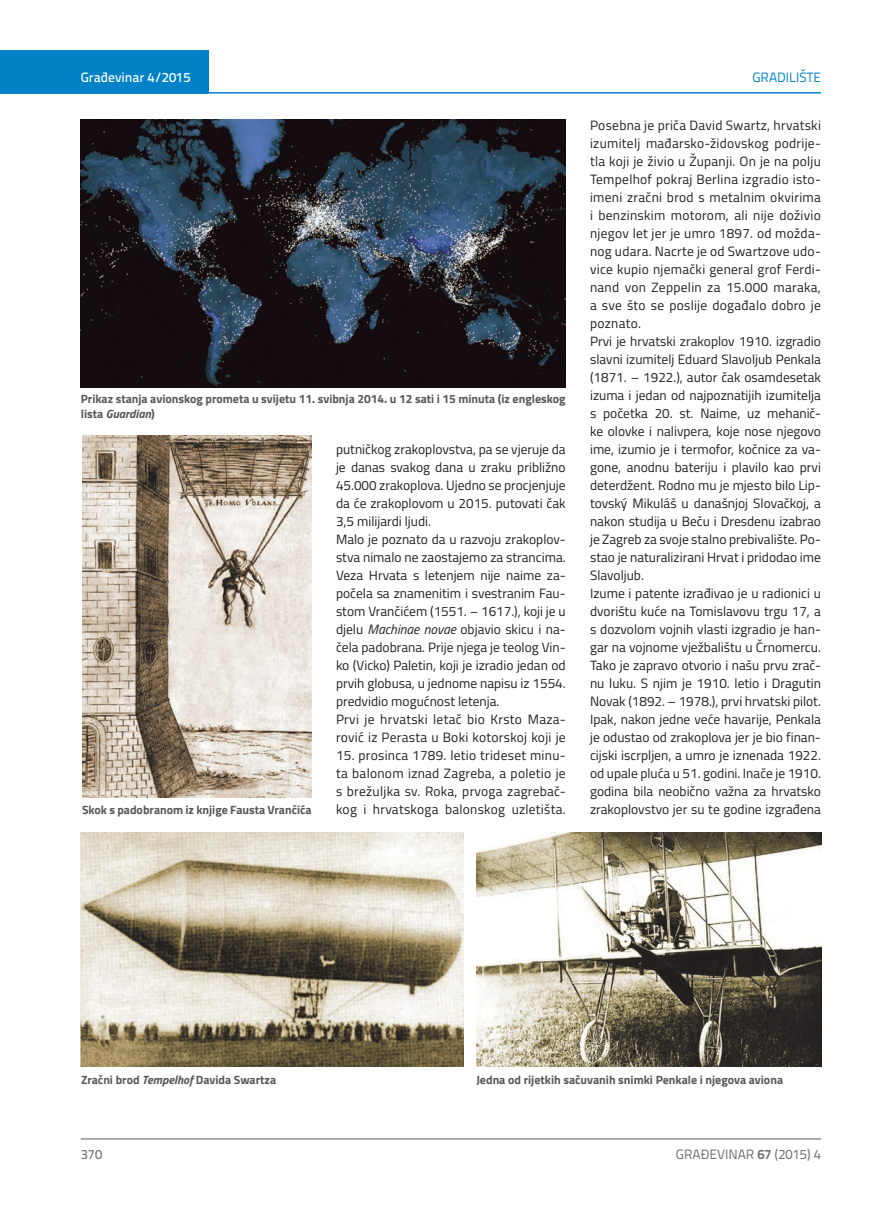
<style>
.page{position:relative;width:872px;height:1212px;background:#fff}
.page>*{position:absolute;margin:0;border:0;box-sizing:border-box;transform-origin:0 0}
.t1{font:13.5px/18px "Titillium";color:#231f20}
.t2{font:13.5px "Titillium Text 22 L";color:#6c6d70}
.t3{font:500 13.5px "Titillium Text 22 L";color:#fff}
.t4{font:13.5px "Titillium Text 22 L";color:#0082c8}
.t5{font:500 13.5px "Titillium Text 22 L";color:#787a7d}
.t6{font:700 12px/15px "Titillium";color:#57585a}
.s1{font-style:italic}
.s2{font-weight:700}
</style>
<div class="page">
<hr style="left:81px;top:1139px;width:740px;height:1px;background:#57585a">
<div style="left:0;top:50px;width:208px;height:44px;background:#0082c8"></div>
<hr style="left:0;top:92px;width:821px;height:2px;background:#0082c8">
<img style="left:81px;top:119px;width:485px;height:269px">
<img style="left:81px;top:832px;width:382px;height:234px">
<img style="left:476px;top:832px;width:346px;height:234px">
<img style="left:82px;top:435px;width:230px;height:362px">
<p class="t3" style="left:81px;top:67px;width:111px">Građevinar 4/2015</p>
<p class="t4" style="left:752px;top:68px;width:70px">GRADILIŠTE</p>
<p class="t6" style="left:81px;top:390px;width:486px">Prikaz stanja avionskog prometa u svijetu 11. svibnja 2014. u 12 sati i 15 minuta (iz engleskog lista <span class="s1">Guardian</span>)</p>
<p class="t6" style="left:82px;top:802px;width:231px">Skok s padobranom iz knjige Fausta Vrančića</p>
<p class="t1" style="left:336px;top:439px;width:231px">putničkog zrakoplovstva, pa se vjeruje da je danas svakog dana u zraku približno 45.000 zrakoplova. Ujedno se procjenjuje da će zrakoplovom u 2015. putovati čak 3,5 milijardi ljudi.<br>Malo je poznato da u razvoju zrakoplov&shy;stva nimalo ne zaostajemo za strancima.<br>Veza Hrvata s letenjem nije naime za&shy;počela sa znamenitim i svestranim Fau&shy;stom Vrančićem (1551. – 1617.), koji je u djelu <span class="s1">Machinae novae</span> objavio skicu i na&shy;čela padobrana. Prije njega je teolog Vin&shy;ko (Vicko) Paletin, koji je izradio jedan od prvih globusa, u jednome napisu iz 1554. predvidio mogućnost letenja.<br>Prvi je hrvatski letač bio Krsto Maza&shy;rović iz Perasta u Boki kotorskoj koji je</p>
<p class="t1" style="left:336px;top:746px;width:231px;text-align:justify">15. prosinca 1789. letio trideset minu&shy;ta balonom iznad Zagreba, a poletio je s brežuljka sv. Roka, prvoga zagrebač&shy;kog i hrvatskoga balonskog uzletišta.</p>
<p class="t1" style="left:590px;top:115px;width:232px">Posebna je priča David Swartz, hrvatski izumitelj mađarsko-židovskog podrije&shy;tla koji je živio u Županji. On je na polju Tempelhof pokraj Berlina izgradio isto&shy;imeni zračni brod s metalnim okvirima i benzinskim motorom, ali nije doživio njegov let jer je umro 1897. od možda&shy;nog udara. Nacrte je od Swartzove udo&shy;vice kupio njemački general grof Ferdi&shy;nand von Zeppelin za 15.000 maraka, a sve što se poslije događalo dobro je poznato.<br>Prvi je hrvatski zrakoplov 1910. izgradio slavni izumitelj Eduard Slavoljub Penkala (1871. – 1922.), autor čak osamdesetak izuma i jedan od najpoznatijih izumitelja s početka 20. st. Naime, uz mehanič&shy;ke olovke i nalivpera, koje nose njegovo ime, izumio je i termofor, kočnice za va&shy;gone, anodnu bateriju i plavilo kao prvi deterdžent. Rodno mu je mjesto bilo Lip&shy;tovský Mikuláš u današnjoj Slovačkoj, a nakon studija u Beču i Dresdenu izabrao je Zagreb za svoje stalno prebivalište. Po&shy;stao je naturalizirani Hrvat i pridodao ime Slavoljub.<br>Izume i patente izrađivao je u radionici u dvorištu kuće na Tomislavovu trgu 17, a s dozvolom vojnih vlasti izgradio je han&shy;gar na vojnome vježbalištu u Črnomercu.<br>Tako je zapravo otvorio i našu prvu zrač&shy;nu luku. S njim je 1910. letio i Dragutin Novak (1892. – 1978.), prvi hrvatski pilot.<br>Ipak, nakon jedne veće havarije, Penkala je odustao od zrakoplova jer je bio finan&shy;cijski iscrpljen, a umro je iznenada 1922. od upale pluća u 51. godini. Inače je 1910. godina bila neobično važna za hrvatsko zrakoplovstvo jer su te godine izgrađena</p>
<p class="t6" style="left:81px;top:1072px;width:197px">Zračni brod <span class="s1">Tempelhof</span> Davida Swartza</p>
<p class="t6" style="left:476px;top:1072px;width:308px">Jedna od rijetkih sačuvanih snimki Penkale i njegova aviona</p>
<p class="t5" style="left:81px;top:1144px;width:23px">370</p>
<p class="t2" style="left:676px;top:1144px;width:146px">GRAĐEVINAR <span class="s2">67</span> (2015) 4</p>
</div>
